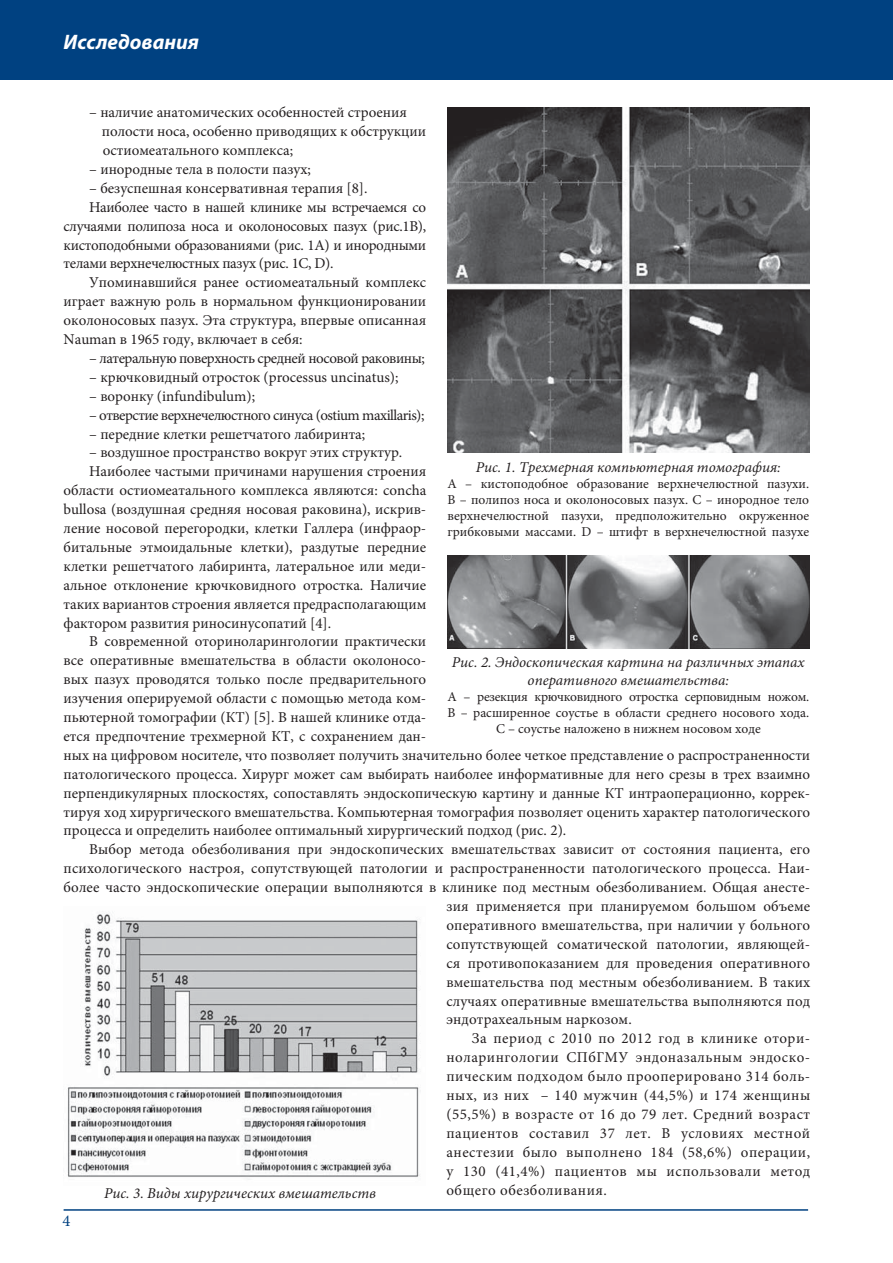
<style>
.page{position:relative;width:893px;height:1263px;background:#fff}
.page>*{position:absolute;margin:0;border:0;box-sizing:border-box;transform-origin:0 0}
.t1{font:italic 700 21px "Myriad Pro";color:#fff}
.t2{font:16.5px "Minion Pro";color:#004181}
.t3{font:15px/18.9px "Minion Pro";color:#231f20}
.t4{font:15px "Minion Pro";letter-spacing:.035em;color:#231f20}
.t5{font:15px "Minion Pro";letter-spacing:-.02em;color:#231f20}
.t6{font:italic 15px/18px "Minion Pro";color:#231f20;text-align:center}
.t7{font:15px "Minion Pro";letter-spacing:-.035em;color:#231f20}
.t8{font:15px "Minion Pro";letter-spacing:-.03em;color:#231f20}
.t9{font:13.5px/16.2px "Minion Pro";color:#231f20;text-align:justify}
</style>
<div class="page">
<div style="left:0;top:0;width:892px;height:79px;background:#004181"></div>
<hr style="left:64px;top:1209px;width:744px;height:2px;background:#004181">
<img style="left:447px;top:107px;width:362px;height:346px">
<img style="left:447px;top:556px;width:362px;height:92px">
<img style="left:67px;top:914px;width:354px;height:263px">
<h1 class="t1" style="left:64px;top:34px;width:137px">Исследования</h1>
<p class="t3" style="left:102px;top:104px;width:326px;text-indent:-13px">– наличие анатомических особенностей строения полости носа, особенно приводящих к обструкции остиомеатального комплекса;</p>
<p class="t3" style="left:89px;top:161px;width:223px">– инородные тела в полости пазух;</p>
<p class="t3" style="left:89px;top:180px;width:280px">– безуспешная консервативная терапия [8].</p>
<p class="t5" style="left:89px;top:201px;width:338px">Наиболее часто в нашей клинике мы встречаемся со</p>
<p class="t5" style="left:64px;top:220px;width:364px">случаями полипоза носа и околоносовых пазух (рис.1B),</p>
<p class="t5" style="left:64px;top:239px;width:364px">кистоподобными образованиями (рис. 1A) и инородными</p>
<p class="t5" style="left:64px;top:258px;width:271px">телами верхнечелюстных пазух (рис. 1C, D).</p>
<p class="t3" style="left:89px;top:274px;width:338px">Упоминавшийся ранее остиомеатальный комплекс</p>
<p class="t3" style="left:64px;top:293px;width:364px">играет важную роль в нормальном функционировании</p>
<p class="t3" style="left:64px;top:312px;width:364px">околоносовых пазух. Эта структура, впервые описанная</p>
<p class="t3" style="left:64px;top:331px;width:240px">Nauman в 1965 году, включает в себя:</p>
<p class="t8" style="left:89px;top:352px;width:337px">– латеральную поверхность средней носовой раковины;</p>
<p class="t3" style="left:89px;top:369px;width:311px">– крючковидный отросток (processus uncinatus);</p>
<p class="t3" style="left:89px;top:388px;width:167px">– воронку (infundibulum);</p>
<p class="t7" style="left:89px;top:409px;width:337px">– отверстие верхнечелюстного синуса (ostium maxillaris);</p>
<p class="t3" style="left:89px;top:426px;width:278px">– передние клетки решетчатого лабиринта;</p>
<p class="t3" style="left:89px;top:445px;width:315px">– воздушное пространство вокруг этих структур.</p>
<p class="t3" style="left:89px;top:463px;width:338px">Наиболее частыми причинами нарушения строения</p>
<p class="t3" style="left:64px;top:482px;width:364px">области остиомеатального комплекса являются: сoncha</p>
<p class="t3" style="left:64px;top:501px;width:364px">bullosa (воздушная средняя носовая раковина), искрив-</p>
<p class="t3" style="left:64px;top:520px;width:364px">ление носовой перегородки, клетки Галлера (инфраор-</p>
<p class="t3" style="left:64px;top:539px;width:364px">битальные этмоидальные клетки), раздутые передние</p>
<p class="t3" style="left:64px;top:558px;width:364px">клетки решетчатого лабиринта, латеральное или меди-</p>
<p class="t3" style="left:64px;top:577px;width:364px">альное отклонение крючковидного отростка. Наличие</p>
<p class="t3" style="left:64px;top:596px;width:364px">таких вариантов строения является предрасполагающим</p>
<p class="t3" style="left:64px;top:615px;width:269px">фактором развития риносинусопатий [4].</p>
<p class="t3" style="left:89px;top:634px;width:338px">В современной оториноларингологии практически</p>
<p class="t3" style="left:64px;top:652px;width:364px">все оперативные вмешательства в области околоносо-</p>
<p class="t3" style="left:64px;top:671px;width:364px">вых пазух проводятся только после предварительного</p>
<p class="t3" style="left:64px;top:690px;width:364px">изучения оперируемой области с помощью метода ком-</p>
<p class="t3" style="left:64px;top:709px;width:364px">пьютерной томографии (КТ) [5]. В нашей клинике отда-</p>
<p class="t3" style="left:64px;top:728px;width:364px">ется предпочтение трехмерной КТ, с сохранением дан-</p>
<p class="t3" style="left:64px;top:747px;width:748px">ных на цифровом носителе, что позволяет получить значительно более четкое представление о распространенности</p>
<p class="t3" style="left:64px;top:766px;width:748px">патологического процесса. Хирург может сам выбирать наиболее информативные для него срезы в трех взаимно</p>
<p class="t3" style="left:64px;top:785px;width:748px">перпендикулярных плоскостях, сопоставлять эндоскопическую картину и данные КТ интраоперационно, коррек-</p>
<p class="t3" style="left:64px;top:804px;width:748px">тируя ход хирургического вмешательства. Компьютерная томография позволяет оценить характер патологического</p>
<p class="t3" style="left:64px;top:823px;width:504px">процесса и определить наиболее оптимальный хирургический подход (рис. 2).</p>
<p class="t3" style="left:89px;top:841px;width:722px">Выбор метода обезболивания при эндоскопических вмешательствах зависит от состояния пациента, его</p>
<p class="t3" style="left:64px;top:860px;width:748px">психологического настроя, сопутствующей патологии и распространенности патологического процесса. Наи-</p>
<p class="t3" style="left:64px;top:879px;width:748px">более часто эндоскопические операции выполняются в клинике под местным обезболиванием. Общая анесте-</p>
<p class="t3" style="left:446px;top:898px;width:365px">зия применяется при планируемом большом объеме</p>
<p class="t3" style="left:446px;top:917px;width:365px">оперативного вмешательства, при наличии у больного</p>
<p class="t3" style="left:446px;top:936px;width:365px">сопутствующей соматической патологии, являющей-</p>
<p class="t3" style="left:446px;top:955px;width:365px">ся противопоказанием для проведения оперативного</p>
<p class="t3" style="left:446px;top:974px;width:365px">вмешательства под местным обезболиванием. В таких</p>
<p class="t3" style="left:446px;top:993px;width:365px">случаях оперативные вмешательства выполняются под</p>
<p class="t3" style="left:446px;top:1012px;width:187px">эндотрахеальным наркозом.</p>
<p class="t4" style="left:472px;top:1033px;width:340px">За период с 2010 по 2012 год в клинике отори-</p>
<p class="t4" style="left:446px;top:1052px;width:365px">ноларингологии СПбГМУ эндоназальным эндоско-</p>
<p class="t4" style="left:446px;top:1071px;width:365px">пическим подходом было прооперировано 314 боль-</p>
<p class="t4" style="left:446px;top:1089px;width:365px">ных, из них – 140 мужчин (44,5%) и 174 женщины</p>
<p class="t4" style="left:446px;top:1108px;width:365px">(55,5%) в возрасте от 16 до 79 лет. Средний возраст</p>
<p class="t4" style="left:446px;top:1127px;width:365px">пациентов составил 37 лет. В условиях местной</p>
<p class="t4" style="left:446px;top:1146px;width:365px">анестезии было выполнено 184 (58,6%) операции,</p>
<p class="t4" style="left:446px;top:1165px;width:365px">у 130 (41,4%) пациентов мы использовали метод</p>
<p class="t4" style="left:446px;top:1184px;width:162px">общего обезболивания.</p>
<p class="t6" style="left:476px;top:459px;width:306px">Рис. 1. Трехмерная компьютерная томография:</p>
<p class="t9" style="left:447px;top:477px;width:363px">A – кистоподобное образование верхнечелюстной пазухи.<br>B – полипоз носа и околоносовых пазух. C – инородное тело верхнечелюстной пазухи, предположительно окруженное грибковыми массами. D – штифт в верхнечелюстной пазухе</p>
<p class="t6" style="left:452px;top:654px;width:354px">Рис. 2. Эндоскопическая картина на различных этапах оперативного вмешательства:</p>
<p class="t9" style="left:447px;top:690px;width:363px;text-align:center">A – резекция крючковидного отростка серповидным ножом.<br>B – расширенное соустье в области среднего носового хода.<br>C – соустье наложено в нижнем носовом ходе</p>
<p class="t6" style="left:104px;top:1186px;width:273px">Рис. 3. Виды хирургических вмешательств</p>
<p class="t2" style="left:63px;top:1214px;width:9px">4</p>
</div>
